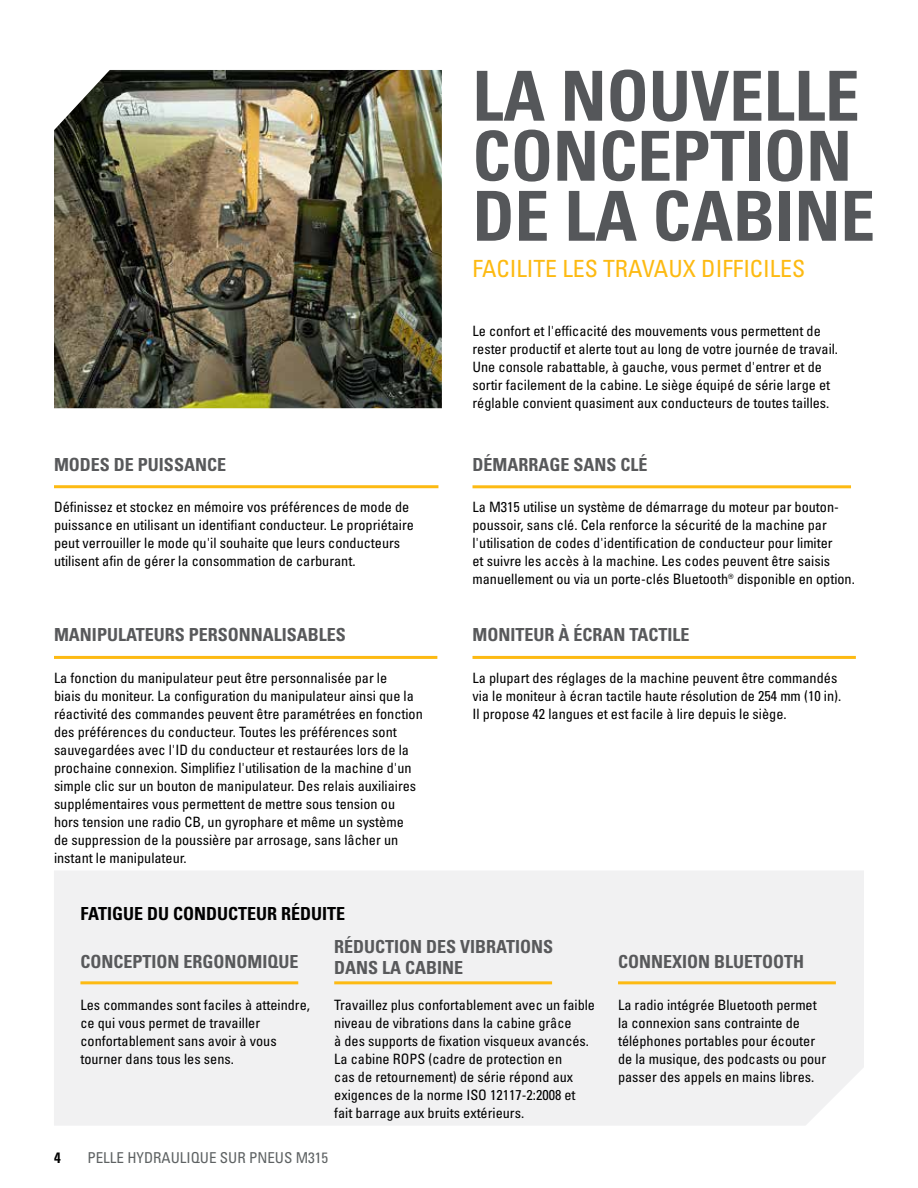
<style>
.page{position:relative;width:918px;height:1188px;background:#fff}
.page>*{position:absolute;margin:0;border:0;box-sizing:border-box;transform-origin:0 0}
.t1{font:69px/60px "Univers LTCYR 67 Bold Cond";color:#55575a}
.t2{font:condensed 23.7px "Univers LTCYR 57";color:#fdba12}
.t3{font:18px/21.6px "Univers LTCYR 67 Bold Cond";color:#58595b}
.t4{font:18px "Univers LTCYR 67 Bold Cond";color:#000}
.t5{font:condensed 15px "Univers LTCYR 57";color:#5e6263}
.t6{font:15px "Univers LTCYR 67 Bold Cond";color:#000}
.t7{font:condensed 14.25px/18px "Univers LTCYR 57";color:#000}
</style>
<div class="page">
<div style="left:54px;top:871px;width:810px;height:254px;background:#f1f1f2"></div>
<hr style="left:54px;top:485px;width:384px;height:3px;background:#fdba12">
<hr style="left:472px;top:485px;width:379px;height:3px;background:#fdba12">
<hr style="left:54px;top:656px;width:383px;height:3px;background:#fdba12">
<hr style="left:472px;top:656px;width:384px;height:3px;background:#fdba12">
<img style="left:54px;top:70px;width:388px;height:338px">
<hr style="left:80px;top:981px;width:218px;height:3px;background:#fdba12">
<hr style="left:334px;top:981px;width:218px;height:3px;background:#fdba12">
<hr style="left:618px;top:981px;width:218px;height:3px;background:#fdba12">
<h1 class="t1" style="left:472px;top:65px;width:404px">LA NOUVELLE<br>CONCEPTION<br>DE LA CABINE</h1>
<h2 class="t2" style="left:472px;top:253px;width:334px">FACILITE LES TRAVAUX DIFFICILES</h2>
<p class="t7" style="left:472px;top:321px;width:367px">Le confort et l'efficacité des mouvements vous permettent de rester productif et alerte tout au long de votre journée de travail.<br>Une console rabattable, à gauche, vous permet d'entrer et de sortir facilement de la cabine. Le siège équipé de série large et réglable convient quasiment aux conducteurs de toutes tailles.</p>
<p class="t3" style="left:54px;top:453px;width:174px">MODES DE PUISSANCE</p>
<p class="t3" style="left:472px;top:453px;width:177px">DÉMARRAGE SANS CLÉ</p>
<p class="t7" style="left:54px;top:498px;width:361px">Définissez et stockez en mémoire vos préférences de mode de puissance en utilisant un identifiant conducteur. Le propriétaire peut verrouiller le mode qu'il souhaite que leurs conducteurs utilisent afin de gérer la consommation de carburant.</p>
<p class="t7" style="left:472px;top:498px;width:384px">La M315 utilise un système de démarrage du moteur par bouton&shy;poussoir, sans clé. Cela renforce la sécurité de la machine par l'utilisation de codes d'identification de conducteur pour limiter<br>et suivre les accès à la machine. Les codes peuvent être saisis manuellement ou via un porte-clés Bluetooth® disponible en option.</p>
<p class="t3" style="left:54px;top:624px;width:293px">MANIPULATEURS PERSONNALISABLES</p>
<p class="t3" style="left:472px;top:624px;width:218px">MONITEUR À ÉCRAN TACTILE</p>
<p class="t7" style="left:54px;top:669px;width:370px">La fonction du manipulateur peut être personnalisée par le<br>biais du moniteur. La configuration du manipulateur ainsi que la réactivité des commandes peuvent être paramétrées en fonction des préférences du conducteur. Toutes les préférences sont sauvegardées avec l'ID du conducteur et restaurées lors de la prochaine connexion. Simplifiez l'utilisation de la machine d'un simple clic sur un bouton de manipulateur. Des relais auxiliaires supplémentaires vous permettent de mettre sous tension ou hors tension une radio CB, un gyrophare et même un système<br>de suppression de la poussière par arrosage, sans lâcher un instant le manipulateur.</p>
<p class="t7" style="left:472px;top:669px;width:370px">La plupart des réglages de la machine peuvent être commandés via le moniteur à écran tactile haute résolution de 254 mm (10 in).<br>Il propose 42 langues et est facile à lire depuis le siège.</p>
<p class="t4" style="left:80px;top:902px;width:266px">FATIGUE DU CONDUCTEUR RÉDUITE</p>
<p class="t3" style="left:80px;top:950px;width:220px">CONCEPTION ERGONOMIQUE</p>
<p class="t3" style="left:334px;top:935px;width:220px">RÉDUCTION DES VIBRATIONS<br>DANS LA CABINE</p>
<p class="t3" style="left:618px;top:950px;width:188px">CONNEXION BLUETOOTH</p>
<p class="t7" style="left:80px;top:996px;width:231px">Les commandes sont faciles à atteindre, ce qui vous permet de travailler confortablement sans avoir à vous tourner dans tous les sens.</p>
<p class="t7" style="left:334px;top:996px;width:262px">Travaillez plus confortablement avec un faible niveau de vibrations dans la cabine grâce<br>à des supports de fixation visqueux avancés.<br>La cabine ROPS (cadre de protection en<br>cas de retournement) de série répond aux exigences de la norme ISO 12117-2:2008 et fait barrage aux bruits extérieurs.</p>
<p class="t7" style="left:618px;top:996px;width:210px">La radio intégrée Bluetooth permet la connexion sans contrainte de téléphones portables pour écouter de la musique, des podcasts ou pour passer des appels en mains libres.</p>
<p class="t6" style="left:54px;top:1148px;width:8px">4</p>
<p class="t5" style="left:87px;top:1148px;width:242px">PELLE HYDRAULIQUE SUR PNEUS M315</p>
</div>
